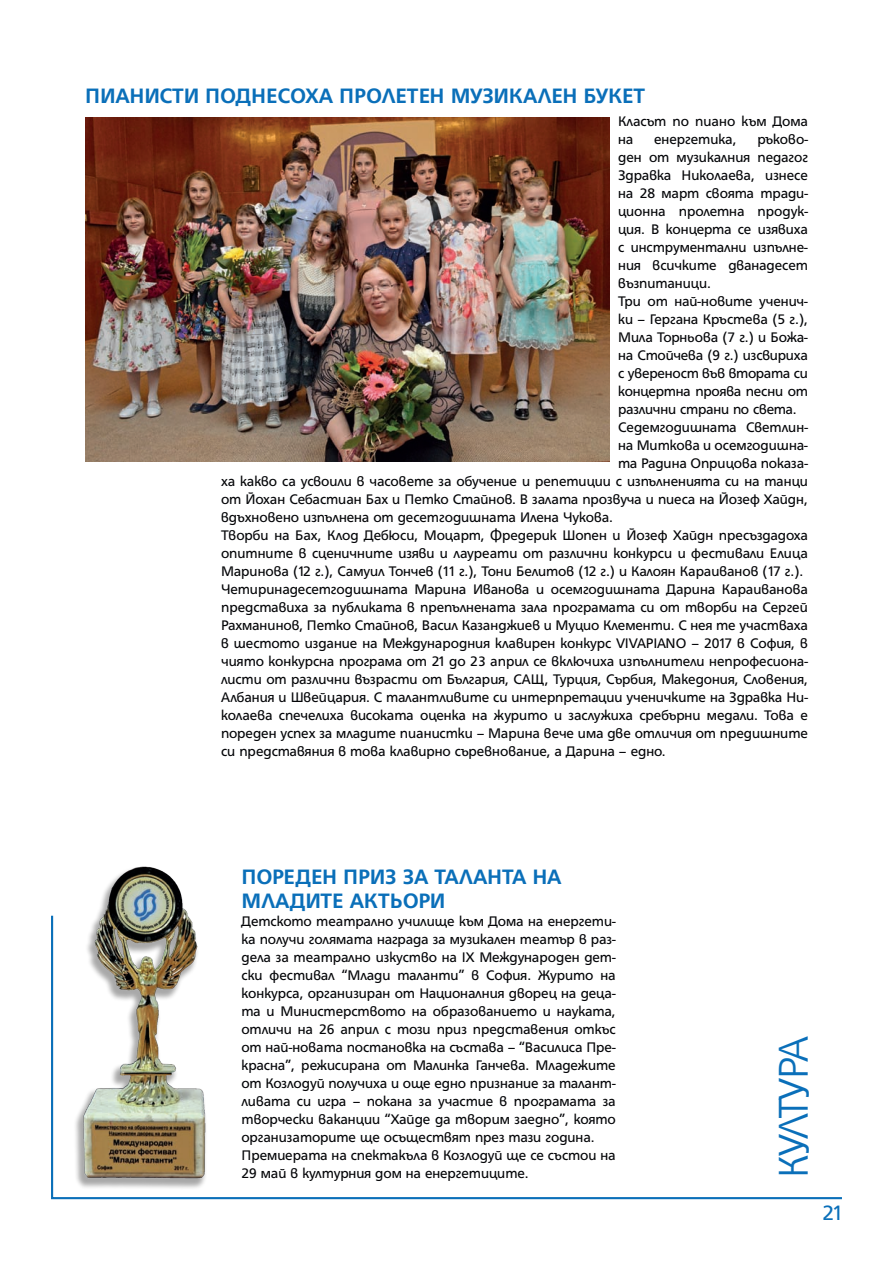
<style>
.page{position:relative;width:893px;height:1263px;background:#fff}
.page>*{position:absolute;margin:0;border:0;box-sizing:border-box;transform-origin:0 0}
.t1{font:300 45px "Grotesk HS Bg";letter-spacing:-.07em;color:#0a6fb9}
.t2{font:700 22.5px "Grotesk HS Bg";color:#0a6fb9}
.t3{font:22.5px "Grotesk HS Bg";color:#0a6fb9}
.t4{font:15px/18px "Grotesk HS Bg";letter-spacing:-.005em;color:#040508}
</style>
<div class="page">
<svg style="left:244px;top:1197px;width:598px;height:3px;background:#5198cd"></svg>
<img style="left:85px;top:117px;width:525px;height:344px">
<img style="left:51px;top:866px;width:193px;height:334px">
<h2 class="t2" style="left:85px;top:84px;width:269px">Пиан исти поднесоха про</h2>
<h2 class="t2" style="left:382px;top:84px;width:17px">летен</h2>
<h2 class="t2" style="left:451px;top:84px;width:171px">музикален букет</h2>
<p class="t4" style="left:618px;top:112px;width:191px">Класът по пиано към Дома на</p>
<p class="t4" style="left:654px;top:130px;width:84px">енергетика,</p>
<p class="t4" style="left:757px;top:130px;width:52px">ръково-</p>
<p class="t4" style="left:618px;top:148px;width:191px">ден от музикалния педагог</p>
<p class="t4" style="left:618px;top:166px;width:191px">Здравка Николаева, изнесе</p>
<p class="t4" style="left:618px;top:184px;width:191px">на 28 март своята тради-</p>
<p class="t4" style="left:618px;top:202px;width:191px">ционна пролетна продук-</p>
<p class="t4" style="left:618px;top:220px;width:191px">ция. В концерта се изявиха</p>
<p class="t4" style="left:618px;top:238px;width:191px">с инструментални изпълне-</p>
<p class="t4" style="left:618px;top:256px;width:191px">ния всичките дванадесет</p>
<p class="t4" style="left:618px;top:274px;width:94px">възпитаници.</p>
<p class="t4" style="left:618px;top:292px;width:191px">Три от най-новите ученич-</p>
<p class="t4" style="left:618px;top:310px;width:191px">ки – Гергана Кръстева (5 г.),</p>
<p class="t4" style="left:618px;top:328px;width:191px">Мила Торньова (7 г.) и Божа-</p>
<p class="t4" style="left:618px;top:346px;width:191px">на Стойчева (9 г.) изсвириха</p>
<p class="t4" style="left:618px;top:364px;width:191px">с увереност във втората си</p>
<p class="t4" style="left:618px;top:382px;width:191px">концертна проява песни от</p>
<p class="t4" style="left:618px;top:400px;width:180px">различни страни по света.</p>
<p class="t4" style="left:618px;top:418px;width:191px">Седемгодишната Светлин-</p>
<p class="t4" style="left:618px;top:436px;width:191px">на Миткова и осемгодишна-</p>
<p class="t4" style="left:618px;top:454px;width:191px">та Радина Оприцова показа-</p>
<p class="t4" style="left:221px;top:472px;width:588px">ха какво са усвоили в часовете за обучение и репетиции с изпълненията си на танци</p>
<p class="t4" style="left:221px;top:490px;width:588px">от Йохан Себастиан Бах и Петко Стайнов. В залата прозвуча и пиеса на Йозеф Хайдн,</p>
<p class="t4" style="left:221px;top:508px;width:393px">вдъхновено изпълнена от десетгодишната Илена Чукова.</p>
<p class="t4" style="left:221px;top:526px;width:588px">Творби на Бах, Клод Дебюси, Моцарт, Фредерик Шопен и Йозеф Хайдн пресъздадоха</p>
<p class="t4" style="left:221px;top:544px;width:588px">опитните в сценичните изяви и лауреати от различни конкурси и фестивали Елица</p>
<p class="t4" style="left:221px;top:562px;width:584px">Маринова (12 г.), Самуил Тончев (11 г.), Тони Белитов (12 г.) и Калоян Караиванов (17 г.).</p>
<p class="t4" style="left:221px;top:580px;width:588px">Четиринадесетгодишната Марина Иванова и осемгодишната Дарина Караиванова</p>
<p class="t4" style="left:221px;top:598px;width:588px">представиха за публиката в препълнената зала програмата си от творби на Сергей</p>
<p class="t4" style="left:221px;top:616px;width:588px">Рахманинов, Петко Стайнов, Васил Казанджиев и Муцио Клементи. С нея те участваха</p>
<p class="t4" style="left:221px;top:634px;width:588px">в шестото издание на Международния клавирен конкурс VIVAPIANO – 2017 в София, в</p>
<p class="t4" style="left:221px;top:652px;width:588px">чиято конкурсна програма от 21 до 23 април се включиха изпълнители непрофесиона-</p>
<p class="t4" style="left:221px;top:670px;width:588px">листи от различни възрасти от България, САЩ, Турция, Сърбия, Македония, Словения,</p>
<p class="t4" style="left:221px;top:688px;width:588px">Албания и Швейцария. С талантливите си интерпретации ученичките на Здравка Ни-</p>
<p class="t4" style="left:221px;top:706px;width:588px">колаева спечелиха високата оценка на журито и заслужиха сребърни медали. Това е</p>
<p class="t4" style="left:221px;top:724px;width:588px">пореден успех за младите пианистки – Марина вече има две отличия от предишните</p>
<p class="t4" style="left:221px;top:742px;width:446px">си представяния в това клавирно съревнование, а Дарина – едно.</p>
<h2 class="t2" style="left:242px;top:865px;width:21px">Поре</h2>
<h2 class="t2" style="left:296px;top:865px;width:182px">ден приз за таланта</h2>
<h2 class="t2" style="left:533px;top:865px;width:15px">на</h2>
<h2 class="t2" style="left:242px;top:889px;width:123px">младите актьор</h2>
<h2 class="t2" style="left:430px;top:889px;width:17px">и</h2>
<p class="t4" style="left:242px;top:912px;width:376px">Детското театрално училище към Дома на енергети&shy;ка получи голямата награда за музикален театър в раз&shy;дела за театрално изкуство на IX Международен дет&shy;ски фестивал “Млади таланти” в София. Журито на конкурса, организиран от Националния дворец на деца&shy;та и Министерството на образованието и науката, отличи на 26 април с този приз представения откъс от най-новата постановка на състава – “Василиса Пре&shy;красна”, режисирана от Малинка Ганчева. Младежите от Козлодуй получиха и още едно признание за талант&shy;ливата си игра – покана за участие в програмата за творчески ваканции “Хайде да творим заедно”, която организаторите ще осъществят през тази година.<br>Премиерата на спектакъла в Козлодуй ще се състои на 29 май в културния дом на енергетиците.</p>
<h1 class="t1" style="left:769px;top:1178px;width:144px;rotate:-90deg">КУЛТУРА</h1>
<h2 class="t3" style="left:822px;top:1201px;width:21px">21</h2>
</div>
